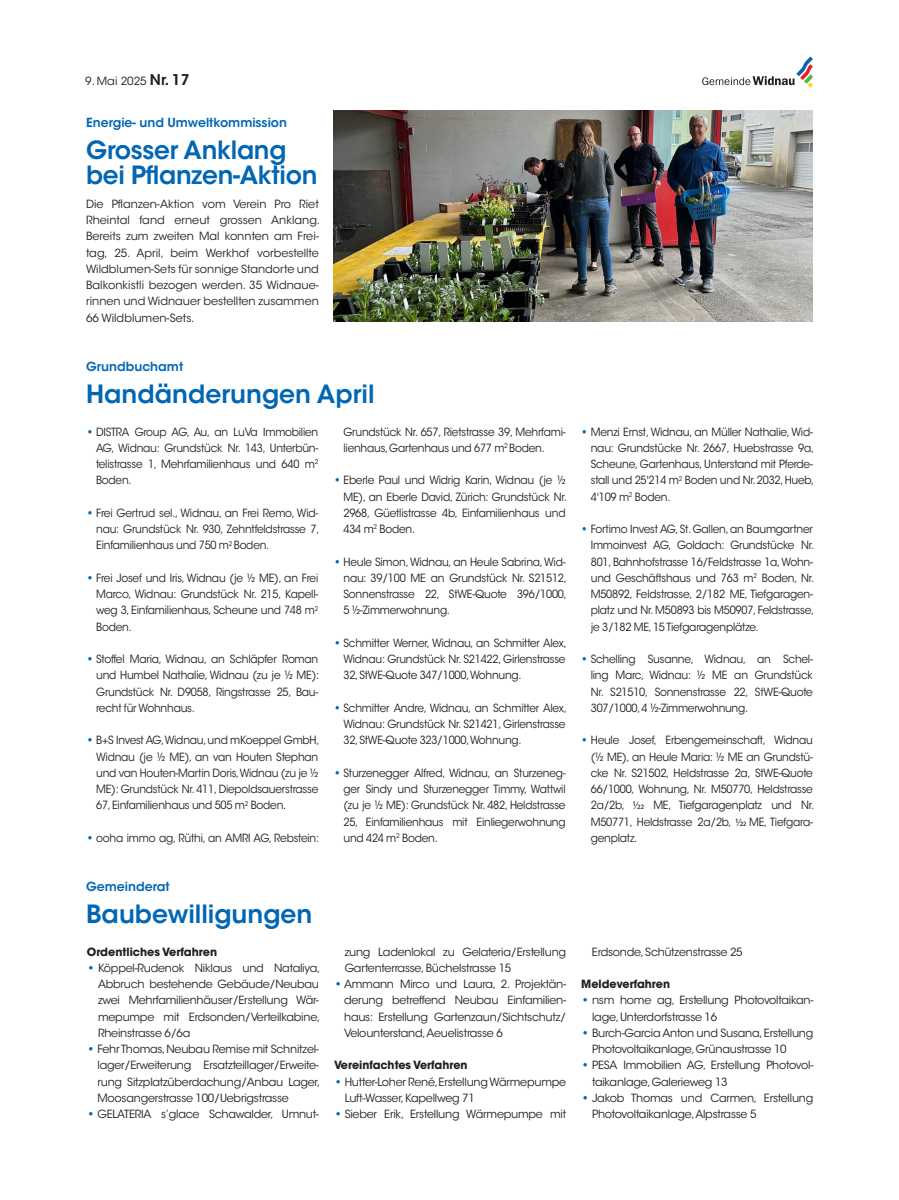
<style>
.page{position:relative;width:899px;height:1200px;background:#fff}
.page>*{position:absolute;margin:0;border:0;box-sizing:border-box;transform-origin:0 0}
.t1{font:600 25px/25px "ITC Avant Garde Std";color:#0166b3}
.t2{font:600 12.5px "ITC Avant Garde Std";color:#0166b3}
.t3{font:11.25px/16.2px "ITC Avant Garde Std";letter-spacing:-.02em;color:#231f20;text-align:justify;scale:.94 1}
.t4{font:11.25px/16.2px "ITC Avant Garde Std";letter-spacing:-.02em;color:#231f20}
.t5{font:700 11.25px "ITC Avant Garde Std";color:#231f20}
.s1{font-weight:600;font-size:14.75px}
.s2{font-weight:700;color:#0166b3}
.s3{font-family:"Myriad Pro"}
</style>
<div class="page">
<svg style="left:702px;top:56px;width:111px;height:32px"></svg>
<img style="left:333px;top:111px;width:479px;height:211px">
<p class="t4" style="left:85px;top:73px;width:106px">9. Mai 2025 <span class="s1">Nr. 17</span></p>
<p class="t2" style="left:86px;top:114px;width:202px">Energie- und Umweltkommission</p>
<h1 class="t1" style="left:86px;top:138px;width:233px">Grosser Anklang bei Pflanzen-Aktion</h1>
<p class="t4" style="left:86px;top:196px;width:235px;text-align:justify">Die Pflanzen-Aktion vom Verein Pro Riet Rheintal fand erneut grossen Anklang.<br>Bereits zum zweiten Mal konnten am Frei&shy;tag, 25. April, beim Werkhof vorbestellte Wildblumen-Sets für sonnige Standorte und Balkonkistli bezogen werden. 35 Widnaue&shy;rinnen und Widnauer bestellten zusammen 66 Wildblumen-Sets.</p>
<p class="t2" style="left:86px;top:358px;width:98px">Grundbuchamt</p>
<h1 class="t1" style="left:86px;top:381px;width:290px">Handänderungen April</h1>
<p class="t3" style="left:96px;top:423px;width:238px;text-indent:-10px"><span class="s2">•</span> DISTRA Group AG, Au, an LuVa Immobilien AG, Widnau: Grundstück Nr. 143, Unterbün&shy;telistrasse 1, Mehrfamilienhaus und 640 m<sup>2<br></sup>Boden.</p>
<p class="t3" style="left:96px;top:505px;width:239px;text-indent:-10px"><span class="s2">•</span> Frei Gertrud sel., Widnau, an Frei Remo, Wid&shy;nau: Grundstück Nr. 930, Zehntfeldstrasse 7, Einfamilienhaus und 750 m<sup>2</sup> Boden.</p>
<p class="t3" style="left:96px;top:570px;width:238px;text-indent:-10px"><span class="s2">•</span> Frei Josef und Iris, Widnau (je ½ ME), an Frei Marco, Widnau: Grundstück Nr. 215, Kapell&shy;weg 3, Einfamilienhaus, Scheune und 748 m<sup>2<br></sup>Boden.</p>
<p class="t3" style="left:96px;top:651px;width:239px;text-indent:-10px"><span class="s2">•</span> Stoffel Maria, Widnau, an Schläpfer Roman und Humbel Nathalie, Widnau (zu je ½ ME):<br>Grundstück Nr. D9058, Ringstrasse 25, Bau&shy;recht für Wohnhaus.</p>
<p class="t3" style="left:96px;top:732px;width:239px;text-indent:-10px"><span class="s2">•</span> B+S Invest AG, Widnau, und mKoeppel GmbH, Widnau (je ½ ME), an van Houten Stephan und van Houten-Martin Doris,Widnau (zu je ½ ME): Grundstück Nr. 411, Diepoldsauerstrasse 67, Einfamilienhaus und 505 m<sup>2</sup> Boden.</p>
<p class="t3" style="left:86px;top:830px;width:249px"><span class="s2">•</span> ooha immo ag, Rüthi, an AMRI AG, Rebstein:</p>
<p class="t3" style="left:343px;top:423px;width:238px">Grundstück Nr. 657, Rietstrasse 39, Mehrfami&shy;lienhaus, Gartenhaus und 677 m<sup>2</sup> Boden.</p>
<p class="t3" style="left:343px;top:472px;width:239px;text-indent:-10px"><span class="s2">•</span> Eberle Paul und Widrig Karin, Widnau (je ½ ME), an Eberle David, Zürich: Grundstück Nr.<br>2968, Güetlistrasse 4b, Einfamilienhaus und 434 m<sup>2</sup> Boden.</p>
<p class="t3" style="left:343px;top:553px;width:239px;text-indent:-10px"><span class="s2">•</span> Heule Simon, Widnau, an Heule Sabrina, Wid&shy;nau: 39/100 ME an Grundstück Nr. S21512, Sonnenstrasse 22, StWE-Quote 396/1000, 5 ½-Zimmerwohnung.</p>
<p class="t3" style="left:343px;top:635px;width:239px;text-indent:-10px"><span class="s2">•</span> Schmitter Werner, Widnau, an Schmitter Alex, Widnau: Grundstück Nr. S21422, Girlenstrasse 32, StWE-Quote 347/1000, Wohnung.</p>
<p class="t3" style="left:343px;top:700px;width:239px;text-indent:-10px"><span class="s2">•</span> Schmitter Andre, Widnau, an Schmitter Alex, Widnau: Grundstück Nr. S21421, Girlenstrasse 32, StWE-Quote 323/1000, Wohnung.</p>
<p class="t3" style="left:343px;top:765px;width:238px;text-indent:-10px"><span class="s2">•</span> Sturzenegger Alfred, Widnau, an Sturzeneg&shy;ger Sindy und Sturzenegger Timmy, Wattwil (zu je ½ ME): Grundstück Nr. 482, Heldstrasse 25, Einfamilienhaus mit Einliegerwohnung und 424 m<sup>2</sup> Boden.</p>
<p class="t2" style="left:86px;top:878px;width:85px">Gemeinderat</p>
<h1 class="t1" style="left:86px;top:901px;width:228px">Baubewilligungen</h1>
<p class="t5" style="left:87px;top:944px;width:132px">Ordentliches Verfahren</p>
<p class="t4" style="left:98px;top:960px;width:224px;text-align:justify;text-indent:-11px"><span class="s2">•</span> Köppel-Rudenok Niklaus und Nataliya, Abbruch bestehende Gebäude/Neubau zwei Mehrfamilienhäuser/Erstellung Wär&shy;mepumpe mit Erdsonden/Verteilkabine, Rheinstrasse 6/6a</p>
<p class="t4" style="left:97px;top:1041px;width:224px;text-align:justify;text-indent:-11px"><span class="s2">•</span> Fehr Thomas, Neubau Remise mit Schnitzel&shy;lager/Erweiterung Ersatzteillager/Erweite&shy;rung Sitzplatzüberdachung/Anbau Lager, Moosangerstrasse 100/Uebrigstrasse</p>
<p class="t4" style="left:87px;top:1106px;width:234px"><span class="s2">•</span> GELATERIA s’glace Schawalder, Umnut-</p>
<p class="t4" style="left:345px;top:943px;width:223px">zung Ladenlokal zu Gelateria/Erstellung<br>Gartenterrasse, Büchelstrasse 15</p>
<p class="t4" style="left:344px;top:976px;width:223px;text-align:justify;text-indent:-10px"><span class="s2">•</span> Ammann Mirco und Laura, 2. Projektän&shy;derung betreffend Neubau Einfamilien&shy;haus: Erstellung Gartenzaun/Sichtschutz/ Velounterstand,Aeuelistrasse 6</p>
<p class="t5" style="left:334px;top:1058px;width:135px">Vereinfachtes Verfahren</p>
<p class="t4" style="left:345px;top:1073px;width:223px;text-indent:-11px"><span class="s2">•</span> Hutter-Loher René,Erstellung Wärmepumpe<br>Luft-Wasser, Kapellweg 71</p>
<p class="t4" style="left:334px;top:1106px;width:234px"><span class="s2">•</span> Sieber Erik, Erstellung Wärmepumpe mit</p>
<p class="t3" style="left:590px;top:423px;width:239px;text-indent:-10px"><span class="s2">•</span> Menzi Ernst, Widnau, an Müller Nathalie, Wid&shy;nau: Grundstücke Nr. 2667, Huebstrasse 9a, Scheune, Gartenhaus, Unterstand mit Pferde&shy;stall und 25'214 m<sup>2</sup> Boden und Nr. 2032, Hueb, 4'109 m<sup>2</sup> Boden.</p>
<p class="t3" style="left:590px;top:521px;width:239px;text-indent:-10px"><span class="s2">•</span> Fortimo Invest AG, St. Gallen, an Baumgartner Immoinvest AG, Goldach: Grundstücke Nr.<br>801, Bahnhofstrasse 16/Feldstrasse 1a, Wohn&shy;und Geschäftshaus und 763 m<sup>2</sup> Boden, Nr.<br>M50892, Feldstrasse, 2/182 ME, Tiefgaragen&shy;platz und Nr. M50893 bis M50907, Feldstrasse, je 3/182 ME, 15 Tiefgaragenplätze.</p>
<p class="t3" style="left:590px;top:651px;width:238px;text-indent:-10px"><span class="s2">•</span> Schelling Susanne, Widnau, an Schel&shy;ling Marc, Widnau: ½ ME an Grundstück Nr. S21510, Sonnenstrasse 22, StWE-Quote 307/1000, 4 ½-Zimmerwohnung.</p>
<p class="t3" style="left:590px;top:732px;width:239px;text-indent:-10px"><span class="s2">•</span> Heule Josef, Erbengemeinschaft, Widnau (½ ME), an Heule Maria: ½ ME an Grundstü&shy;cke Nr. S21502, Heldstrasse 2a, StWE-Quote 66/1000, Wohnung, Nr. M50770, Heldstrasse 2a/2b, <span class="s3">1/22</span> ME, Tiefgaragenplatz und Nr.<br>M50771, Heldstrasse 2a/2b, <span class="s3">1/22</span> ME, Tiefgara&shy;genplatz.</p>
<p class="t4" style="left:592px;top:943px;width:152px">Erdsonde, Schützenstrasse 25</p>
<p class="t5" style="left:581px;top:976px;width:90px">Meldeverfahren</p>
<p class="t4" style="left:592px;top:992px;width:223px;text-indent:-11px"><span class="s2">•</span> nsm home ag, Erstellung Photovoltaikan&shy;lage, Unterdorfstrasse 16</p>
<p class="t4" style="left:592px;top:1025px;width:223px;text-indent:-11px"><span class="s2">•</span> Burch-Garcia Anton und Susana, Erstellung<br>Photovoltaikanlage, Grünaustrasse 10</p>
<p class="t4" style="left:592px;top:1057px;width:223px;text-indent:-11px"><span class="s2">•</span> PESA Immobilien AG, Erstellung Photovol&shy;taikanlage, Galerieweg 13</p>
<p class="t4" style="left:592px;top:1090px;width:223px;text-indent:-11px"><span class="s2">•</span> Jakob Thomas und Carmen, Erstellung<br>Photovoltaikanlage,Alpstrasse 5</p>
</div>
